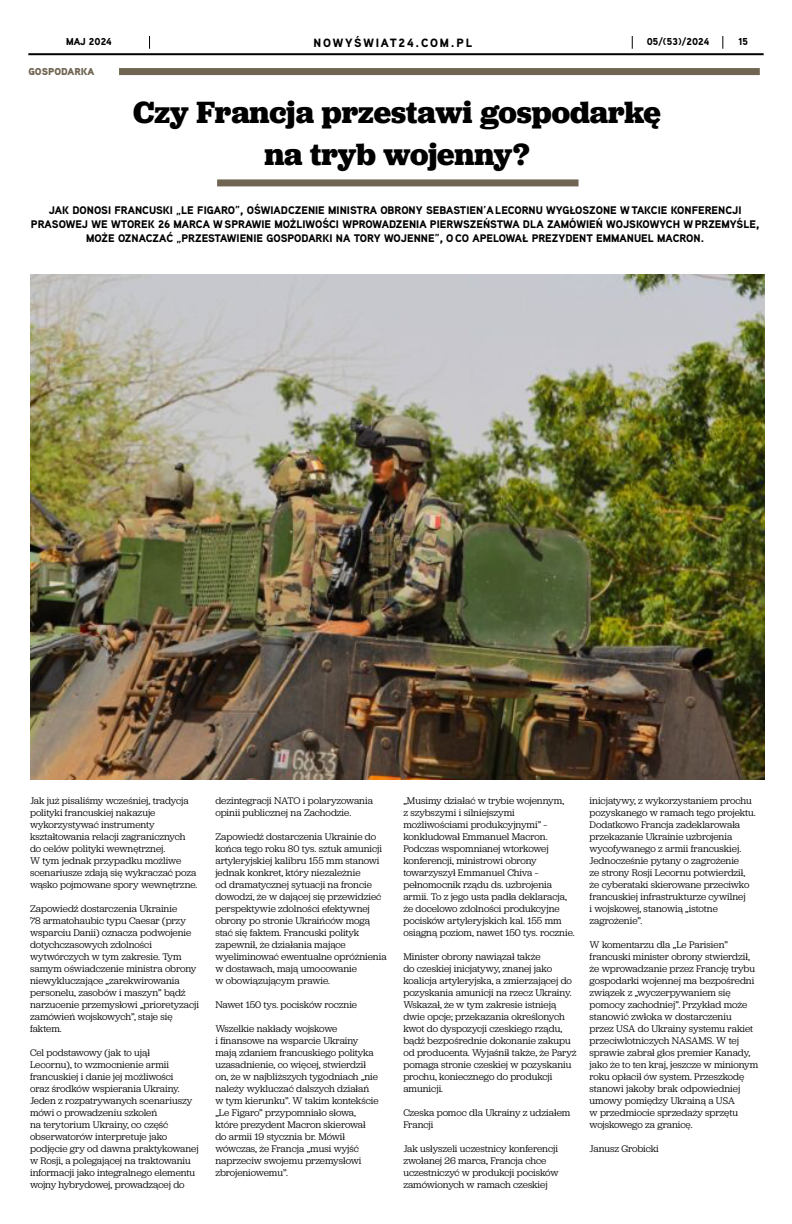
<style>
.page{position:relative;width:792px;height:1224px;background:#fff}
.page>*{position:absolute;margin:0;border:0;box-sizing:border-box;transform-origin:0 0}
.t1{font:700 32px/42px "Jubilat";letter-spacing:-.005em;color:#000;text-align:center}
.t2{font:900 12px "Aaux Next";letter-spacing:.15em;color:#000}
.t3{font:900 11px/14px "Aaux Next";color:#000;text-align:center}
.t4{font:10px/12px "Jubilat";letter-spacing:-.005em;color:#000}
.t5{font:900 10px "Aaux Next";color:#000}
.t6{font:900 10px "Aaux Next";color:#706552}
</style>
<div class="page">
<hr style="left:28px;top:53px;width:736px;height:2px;background:#000">
<svg style="left:722px;top:36px;width:1px;height:13px"></svg>
<svg style="left:149px;top:36px;width:1px;height:13px"></svg>
<svg style="left:632px;top:36px;width:1px;height:13px"></svg>
<div style="left:119px;top:68px;width:641px;height:7px;background:#706552"></div>
<img style="left:30px;top:274px;width:735px;height:506px">
<div style="left:217px;top:179px;width:362px;height:7px;background:#706552"></div>
<p class="t5" style="left:66px;top:34px;width:47px">MAJ 2024</p>
<p class="t2" style="left:314px;top:34px;width:160px">NOWYŚWIAT24.COM.PL</p>
<p class="t5" style="left:647px;top:34px;width:64px">05/(53)/2024</p>
<p class="t5" style="left:738px;top:34px;width:11px">15</p>
<p class="t6" style="left:28px;top:64px;width:67px">GOSPODARKA</p>
<h1 class="t1" style="left:133px;top:91px;width:529px">Czy Francja przestawi gospodarkę na tryb wojenny?</h1>
<p class="t3" style="left:31px;top:203px;width:730px">JAK DONOSI FRANCUSKI „LE FIGARO”, OŚWIADCZENIE MINISTRA OBRONY SEBASTIEN’A LECORNU WYGŁOSZONE W TAKCIE KONFERENCJI<br>PRASOWEJ WE WTOREK 26 MARCA W SPRAWIE MOŻLIWOŚCI WPROWADZENIA PIERWSZEŃSTWA DLA ZAMÓWIEŃ WOJSKOWYCH W PRZEMYŚLE,<br>MOŻE OZNACZAĆ „PRZESTAWIENIE GOSPODARKI NA TORY WOJENNE”, O CO APELOWAŁ PREZYDENT EMMANUEL MACRON.</p>
<p class="t4" style="left:30px;top:794px;width:169px">Jak już pisaliśmy wcześniej, tradycja polityki francuskiej nakazuje wykorzystywać instrumenty kształtowania relacji zagranicznych do celów polityki wewnętrznej.<br>W tym jednak przypadku możliwe scenariusze zdają się wykraczać poza wąsko pojmowane spory wewnętrzne.</p>
<p class="t4" style="left:30px;top:902px;width:170px">Zapowiedź dostarczenia Ukrainie<br>78 armatohaubic typu Caesar (przy wsparciu Danii) oznacza podwojenie dotychczasowych zdolności wytwórczych w tym zakresie. Tym samym oświadczenie ministra obrony niewykluczające „zarekwirowania personelu, zasobów i maszyn” bądź narzucenie przemysłowi „prioretyzacji zamówień wojskowych”, staje się faktem.</p>
<p class="t4" style="left:30px;top:1046px;width:170px">Cel podstawowy (jak to ujął<br>Lecornu), to wzmocnienie armii francuskiej i danie jej możliwości<br>oraz środków wspierania Ukrainy.<br>Jeden z rozpatrywanych scenariuszy mówi o prowadzeniu szkoleń<br>na terytorium Ukrainy, co część obserwatorów interpretuje jako podjęcie gry od dawna praktykowanej w Rosji, a polegającej na traktowaniu informacji jako integralnego elementu wojny hybrydowej, prowadzącej do</p>
<p class="t4" style="left:215px;top:794px;width:159px">dezintegracji NATO i polaryzowania opinii publicznej na Zachodzie.</p>
<p class="t4" style="left:215px;top:830px;width:173px">Zapowiedź dostarczenia Ukrainie do końca tego roku 80 tys. sztuk amunicji artyleryjskiej kalibru 155 mm stanowi jednak konkret, który niezależnie<br>od dramatycznej sytuacji na froncie dowodzi, że w dającej się przewidzieć perspektywie zdolności efektywnej obrony po stronie Ukraińców mogą stać się faktem. Francuski polityk zapewnił, że działania mające wyeliminować ewentualne opróżnienia w dostawach, mają umocowanie<br>w obowiązującym prawie.</p>
<p class="t4" style="left:215px;top:998px;width:143px">Nawet 150 tys. pocisków rocznie</p>
<p class="t4" style="left:215px;top:1022px;width:165px">Wszelkie nakłady wojskowe<br>i finansowe na wsparcie Ukrainy mają zdaniem francuskiego polityka uzasadnienie, co więcej, stwierdził on, że w najbliższych tygodniach „nie należy wykluczać dalszych działań w tym kierunku”. W takim kontekście „Le Figaro” przypomniało słowa, które prezydent Macron skierował do armii 19 stycznia br. Mówił wówczas, że Francja „musi wyjść naprzeciw swojemu przemysłowi zbrojeniowemu”.</p>
<p class="t4" style="left:403px;top:794px;width:173px">„Musimy działać w trybie wojennym,<br>z szybszymi i silniejszymi możliwościami produkcyjnymi” – konkludował Emmanuel Macron.<br>Podczas wspomnianej wtorkowej konferencji, ministrowi obrony towarzyszył Emmanuel Chiva – pełnomocnik rządu ds. uzbrojenia armii. To z jego usta padła deklaracja, że docelowo zdolności produkcyjne pocisków artyleryjskich kal. 155 mm osiągną poziom, nawet 150 tys. rocznie.</p>
<p class="t4" style="left:403px;top:950px;width:175px">Minister obrony nawiązał także<br>do czeskiej inicjatywy, znanej jako koalicja artyleryjska, a zmierzającej do pozyskania amunicji na rzecz Ukrainy.<br>Wskazał, że w tym zakresie istnieją dwie opcje; przekazania określonych kwot do dyspozycji czeskiego rządu, bądź bezpośrednie dokonanie zakupu od producenta. Wyjaśnił także, że Paryż pomaga stronie czeskiej w pozyskaniu prochu, koniecznego do produkcji amunicji.</p>
<p class="t4" style="left:403px;top:1106px;width:169px">Czeska pomoc dla Ukrainy z udziałem<br>Francji</p>
<p class="t4" style="left:403px;top:1142px;width:157px">Jak usłyszeli uczestnicy konferencji zwołanej 26 marca, Francja chce uczestniczyć w produkcji pocisków zamówionych w ramach czeskiej</p>
<p class="t4" style="left:590px;top:794px;width:168px">inicjatywy, z wykorzystaniem prochu pozyskanego w ramach tego projektu.<br>Dodatkowo Francja zadeklarowała przekazanie Ukrainie uzbrojenia wycofywanego z armii francuskiej.<br>Jednocześnie pytany o zagrożenie<br>ze strony Rosji Lecornu potwierdził, że cyberataki skierowane przeciwko francuskiej infrastrukturze cywilnej<br>i wojskowej, stanowią „istotne zagrożenie”.</p>
<p class="t4" style="left:590px;top:938px;width:170px">W komentarzu dla „Le Parisien” francuski minister obrony stwierdził, że wprowadzanie przez Francję trybu gospodarki wojennej ma bezpośredni związek z „wyczerpywaniem się pomocy zachodniej”. Przykład może stanowić zwłoka w dostarczeniu przez USA do Ukrainy systemu rakiet przeciwlotniczych NASAMS. W tej sprawie zabrał głos premier Kanady, jako że to ten kraj, jeszcze w minionym roku opłacił ów system. Przeszkodę stanowi jakoby brak odpowiedniej umowy pomiędzy Ukrainą a USA<br>w przedmiocie sprzedaży sprzętu wojskowego za granicę.</p>
<p class="t4" style="left:590px;top:1142px;width:71px">Janusz Grobicki</p>
</div>
